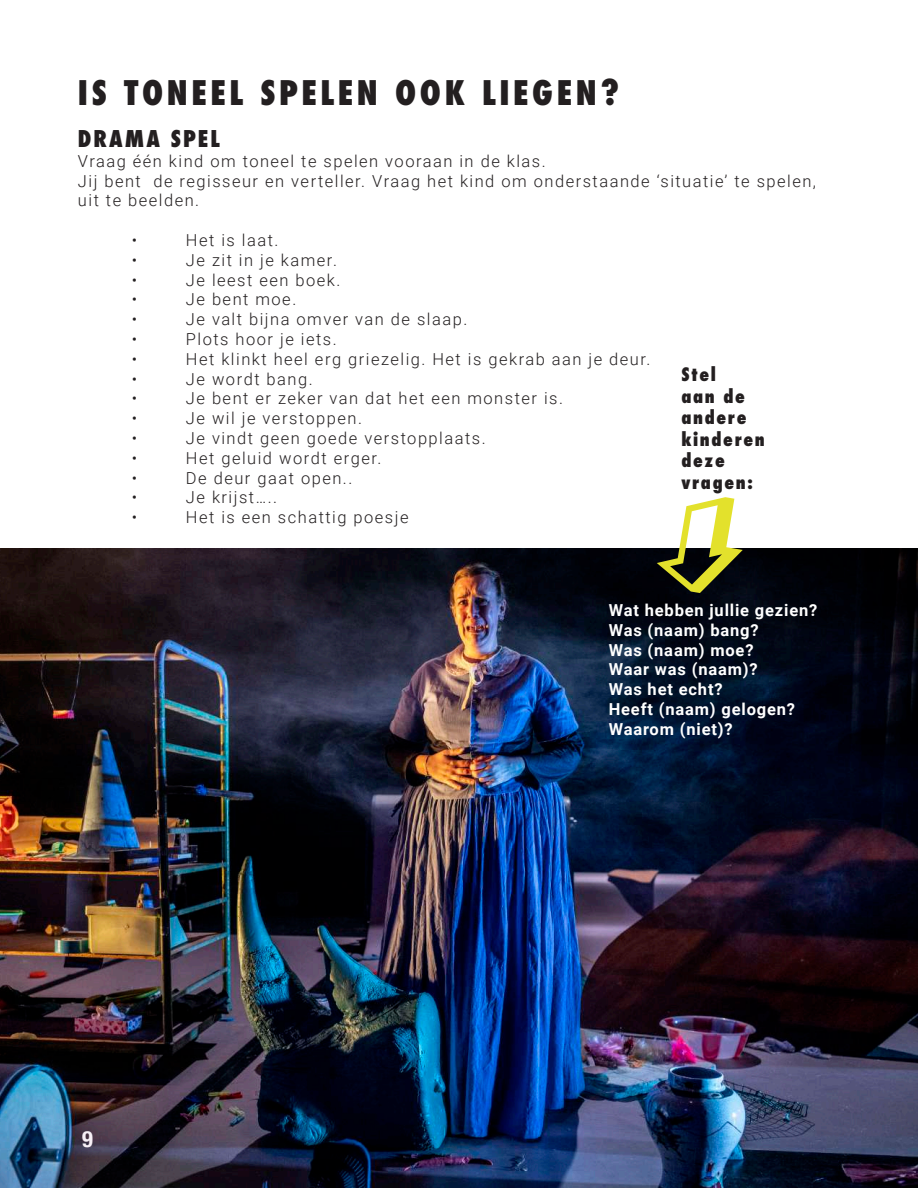
<style>
.page{position:relative;width:918px;height:1188px;background:#fff}
.page>*{position:absolute;margin:0;border:0;box-sizing:border-box;transform-origin:0 0}
.t1{font:800 condensed 33px "Futura";letter-spacing:.11em;color:#231f20}
.t2{font:800 condensed 22.5px "Futura";letter-spacing:.09em;color:#231f20}
.t3{font:700 condensed 22.5px "Helvetica Neue";color:#f7f0f6}
.t4{font:800 condensed 18px/21.6px "Futura";letter-spacing:.09em;color:#231f20}
.t5{font:300 16.5px/19.8px "Roboto";letter-spacing:.09em;color:#231f20}
.t6{font:700 16.5px/19.8px "Roboto";letter-spacing:.05em;color:#fff}
</style>
<div class="page">
<img style="left:0;top:548px;width:918px;height:640px">
<div style="left:652px;top:548px;width:99px;height:51px;background:#01030c"></div>
<h1 class="t1" style="left:78px;top:70px;width:543px">IS TONEEL SPELEN OOK LIEGEN?</h1>
<h2 class="t2" style="left:78px;top:123px;width:143px">DRAMA SPEL</h2>
<p class="t5" style="left:78px;top:151px;width:740px">Vraag één kind om toneel te spelen vooraan in de klas.<br>Jij bent de regisseur en verteller. Vraag het kind om onderstaande ‘situatie’ te spelen, uit te beelden.</p>
<p class="t5" style="left:132px;top:230px;width:7px">•</p>
<p class="t5" style="left:186px;top:230px;width:94px">Het is laat.</p>
<p class="t5" style="left:132px;top:250px;width:7px">•</p>
<p class="t5" style="left:186px;top:250px;width:153px">Je zit in je kamer.</p>
<p class="t5" style="left:132px;top:269px;width:7px">•</p>
<p class="t5" style="left:186px;top:269px;width:156px">Je leest een boek.</p>
<p class="t5" style="left:132px;top:289px;width:7px">•</p>
<p class="t5" style="left:186px;top:289px;width:112px">Je bent moe.</p>
<p class="t5" style="left:132px;top:309px;width:7px">•</p>
<p class="t5" style="left:186px;top:309px;width:283px">Je valt bijna omver van de slaap.</p>
<p class="t5" style="left:132px;top:329px;width:7px">•</p>
<p class="t5" style="left:186px;top:329px;width:152px">Plots hoor je iets.</p>
<p class="t5" style="left:132px;top:349px;width:7px">•</p>
<p class="t5" style="left:186px;top:349px;width:466px">Het klinkt heel erg griezelig. Het is gekrab aan je deur.</p>
<p class="t5" style="left:132px;top:368px;width:7px">•</p>
<p class="t5" style="left:186px;top:368px;width:128px">Je wordt bang.</p>
<p class="t5" style="left:132px;top:388px;width:7px">•</p>
<p class="t5" style="left:186px;top:388px;width:379px">Je bent er zeker van dat het een monster is.</p>
<p class="t5" style="left:132px;top:408px;width:7px">•</p>
<p class="t5" style="left:186px;top:408px;width:178px">Je wil je verstoppen.</p>
<p class="t5" style="left:132px;top:428px;width:7px">•</p>
<p class="t5" style="left:186px;top:428px;width:301px">Je vindt geen goede verstopplaats.</p>
<p class="t5" style="left:132px;top:448px;width:7px">•</p>
<p class="t5" style="left:186px;top:448px;width:197px">Het geluid wordt erger.</p>
<p class="t5" style="left:132px;top:467px;width:7px">•</p>
<p class="t5" style="left:186px;top:467px;width:168px">De deur gaat open..</p>
<p class="t5" style="left:132px;top:487px;width:7px">•</p>
<p class="t5" style="left:186px;top:487px;width:93px">Je krijst…..</p>
<p class="t5" style="left:132px;top:507px;width:7px">•</p>
<p class="t5" style="left:186px;top:507px;width:224px">Het is een schattig poesje</p>
<p class="t4" style="left:681px;top:364px;width:85px">Stel<br>aan de andere kinderen deze vragen:</p>
<h2 class="t3" style="left:82px;top:1120px;width:12px">9</h2>
<p class="t6" style="left:609px;top:600px;width:210px">Wat hebben jullie gezien?<br>Was (naam) bang?<br>Was (naam) moe?<br>Waar was (naam)?<br>Was het echt?<br>Heeft (naam) gelogen?<br>Waarom (niet)?</p>
</div>
